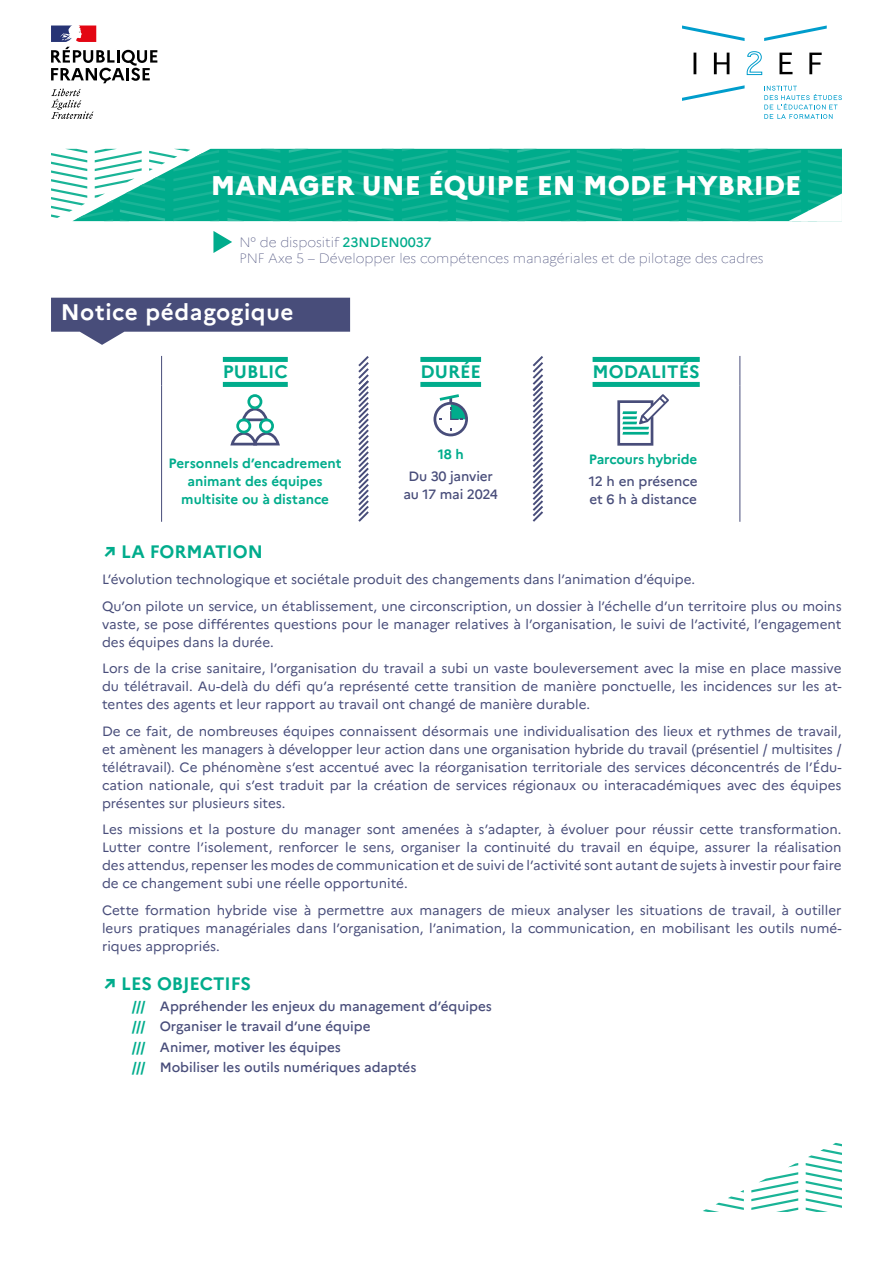
<style>
.page{position:relative;width:893px;height:1263px;background:#fff}
.page>*{position:absolute;margin:0;border:0;box-sizing:border-box;transform-origin:0 0}
.t1{font:800 27px "Marianne";color:#fff}
.t2{font:700 22.5px "Marianne";letter-spacing:.03em;color:#fff}
.Txt_courant{font:700 18px "Marianne";color:#00ac8c}
.Txt_courant-2{font:13.5px/18px "Marianne";color:#484d7a;text-align:justify}
.Liste{font:500 13.5px "Marianne";color:#484d7a}
.t3{font:100 13.5px/16.2px "Marianne";color:#484d7a}
.Txt_courant-3{font:700 13.5px/18px "Marianne";color:#00ac8c;text-align:center}
.Txt_courant-4{font:500 13.5px/18px "Marianne";letter-spacing:-.01em;color:#484d7a;text-align:center}
.s1{font-weight:500;color:#00ac8c}
.s2{font-weight:800}
.s3{font-weight:700;color:#00ac8c}
</style>
<div class="page">
<svg style="left:806px;top:1143px;width:36px;height:69px"></svg>
<svg style="left:703px;top:1190px;width:41px;height:22px"></svg>
<svg style="left:751px;top:1163px;width:47px;height:49px"></svg>
<div style="left:219px;top:149px;width:529px;height:72px;background:#00ac8c"></div>
<svg style="left:633px;top:149px;width:46px;height:72px;background:#06ad8e"></svg>
<svg style="left:687px;top:149px;width:53px;height:72px;background:#06ae8e"></svg>
<svg style="left:402px;top:149px;width:46px;height:72px;background:#06ad8e"></svg>
<svg style="left:517px;top:149px;width:53px;height:72px;background:#07ae8f"></svg>
<svg style="left:456px;top:149px;width:53px;height:72px;background:#06ae8e"></svg>
<svg style="left:577px;top:149px;width:45px;height:72px;background:#07ae8f"></svg>
<svg style="left:289px;top:149px;width:53px;height:72px;background:#07ae8f"></svg>
<svg style="left:227px;top:149px;width:54px;height:72px;background:#06ae8e"></svg>
<svg style="left:348px;top:149px;width:45px;height:72px;background:#07ae8f"></svg>
<svg style="left:51px;top:149px;width:168px;height:72px"></svg>
<svg style="left:748px;top:149px;width:94px;height:72px;background:#21b69b"></svg>
<svg style="left:747px;top:51px;width:15px;height:24px"></svg>
<svg style="left:779px;top:53px;width:43px;height:21px"></svg>
<svg style="left:693px;top:53px;width:36px;height:21px"></svg>
<svg style="left:682px;top:26px;width:63px;height:15px"></svg>
<svg style="left:764px;top:26px;width:63px;height:15px"></svg>
<svg style="left:682px;top:85px;width:63px;height:16px"></svg>
<svg style="left:764px;top:86px;width:78px;height:33px"></svg>
<svg style="left:51px;top:89px;width:43px;height:30px"></svg>
<svg style="left:51px;top:26px;width:106px;height:57px"></svg>
<svg style="left:213px;top:231px;width:19px;height:22px"></svg>
<svg style="left:51px;top:298px;width:299px;height:47px"></svg>
<hr style="left:161px;top:356px;width:1px;height:30px;background:#484d7a">
<hr style="left:161px;top:386px;width:1px;height:136px;background:#484d7a">
<svg style="left:358px;top:356px;width:11px;height:166px"></svg>
<hr style="left:739px;top:356px;width:1px;height:30px;background:#484d7a">
<hr style="left:739px;top:386px;width:1px;height:136px;background:#484d7a">
<svg style="left:532px;top:356px;width:12px;height:166px"></svg>
<div style="left:223px;top:357px;width:65px;height:5px;background:#00ac8c"></div>
<div style="left:223px;top:382px;width:65px;height:5px;background:#00ac8c"></div>
<div style="left:420px;top:357px;width:61px;height:5px;background:#00ac8c"></div>
<div style="left:420px;top:382px;width:61px;height:5px;background:#00ac8c"></div>
<div style="left:593px;top:357px;width:107px;height:5px;background:#00ac8c"></div>
<div style="left:593px;top:382px;width:107px;height:5px;background:#00ac8c"></div>
<svg style="left:230px;top:394px;width:50px;height:51px"></svg>
<svg style="left:433px;top:394px;width:35px;height:42px"></svg>
<svg style="left:617px;top:394px;width:52px;height:52px"></svg>
<p class="t1" style="left:211px;top:169px;width:592px">MANAGER UNE ÉQUIPE EN MODE HYBRIDE</p>
<p class="t3" style="left:239px;top:234px;width:526px">N° de dispositif <span class="s1">23NDEN0037<br></span>PNF Axe 5 – Développer les compétences managériales et de pilotage des cadres</p>
<p class="t2" style="left:61px;top:298px;width:234px">Notice pédagogique</p>
<p class="Txt_courant" style="left:223px;top:361px;width:66px">PUBLIC</p>
<p class="Txt_courant" style="left:420px;top:361px;width:62px">DURÉE</p>
<p class="Txt_courant" style="left:593px;top:361px;width:109px">MODALITÉS</p>
<p class="Txt_courant-3" style="left:169px;top:454px;width:175px">Personnels d’encadrement animant des équipes multisite ou à distance</p>
<p class="Txt_courant-3" style="left:438px;top:445px;width:27px">18 h</p>
<p class="Txt_courant-4" style="left:403px;top:467px;width:96px">Du 30 janvier au 17 mai 2024</p>
<p class="Txt_courant-3" style="left:589px;top:450px;width:110px">Parcours hybride</p>
<p class="Txt_courant-4" style="left:589px;top:472px;width:110px;text-align:left">12 h en présence et 6 h à distance</p>
<p class="Txt_courant" style="left:102px;top:540px;width:162px"><span class="s2">↗</span> LA FORMATION</p>
<p class="Txt_courant-2" style="left:102px;top:570px;width:595px">L’évolution technologique et sociétale produit des changements dans l’animation d’équipe.</p>
<p class="Txt_courant-2" style="left:102px;top:597px;width:741px">Qu’on pilote un service, un établissement, une circonscription, un dossier à l’échelle d’un territoire plus ou moins vaste, se pose différentes questions pour le manager relatives à l’organisation, le suivi de l’activité, l’engagement des équipes dans la durée.</p>
<p class="Txt_courant-2" style="left:102px;top:659px;width:741px">Lors de la crise sanitaire, l’organisation du travail a subi un vaste bouleversement avec la mise en place massive du télétravail. Au-delà du défi qu’a représenté cette transition de manière ponctuelle, les incidences sur les at&shy;tentes des agents et leur rapport au travail ont changé de manière durable.</p>
<p class="Txt_courant-2" style="left:102px;top:722px;width:741px">De ce fait, de nombreuses équipes connaissent désormais une individualisation des lieux et rythmes de travail, et amènent les managers à développer leur action dans une organisation hybride du travail (présentiel / multisites / télétravail). Ce phénomène s’est accentué avec la réorganisation territoriale des services déconcentrés de l’Édu&shy;cation nationale, qui s’est traduit par la création de services régionaux ou interacadémiques avec des équipes présentes sur plusieurs sites.</p>
<p class="Txt_courant-2" style="left:102px;top:820px;width:741px">Les missions et la posture du manager sont amenées à s’adapter, à évoluer pour réussir cette transformation.<br>Lutter contre l’isolement, renforcer le sens, organiser la continuité du travail en équipe, assurer la réalisation des attendus, repenser les modes de communication et de suivi de l’activité sont autant de sujets à investir pour faire de ce changement subi une réelle opportunité.</p>
<p class="Txt_courant-2" style="left:102px;top:901px;width:741px">Cette formation hybride vise à permettre aux managers de mieux analyser les situations de travail, à outiller leurs pratiques managériales dans l’organisation, l’animation, la communication, en mobilisant les outils numé&shy;riques appropriés.</p>
<p class="Txt_courant" style="left:102px;top:973px;width:151px"><span class="s2">↗</span> LES OBJECTIFS</p>
<p class="Liste" style="left:132px;top:997px;width:362px"><span class="s3">///</span> Appréhender les enjeux du management d’équipes</p>
<p class="Liste" style="left:132px;top:1018px;width:240px"><span class="s3">///</span> Organiser le travail d’une équipe</p>
<p class="Liste" style="left:132px;top:1038px;width:211px"><span class="s3">///</span> Animer, motiver les équipes</p>
<p class="Liste" style="left:132px;top:1059px;width:286px"><span class="s3">///</span> Mobiliser les outils numériques adaptés</p>
</div>
